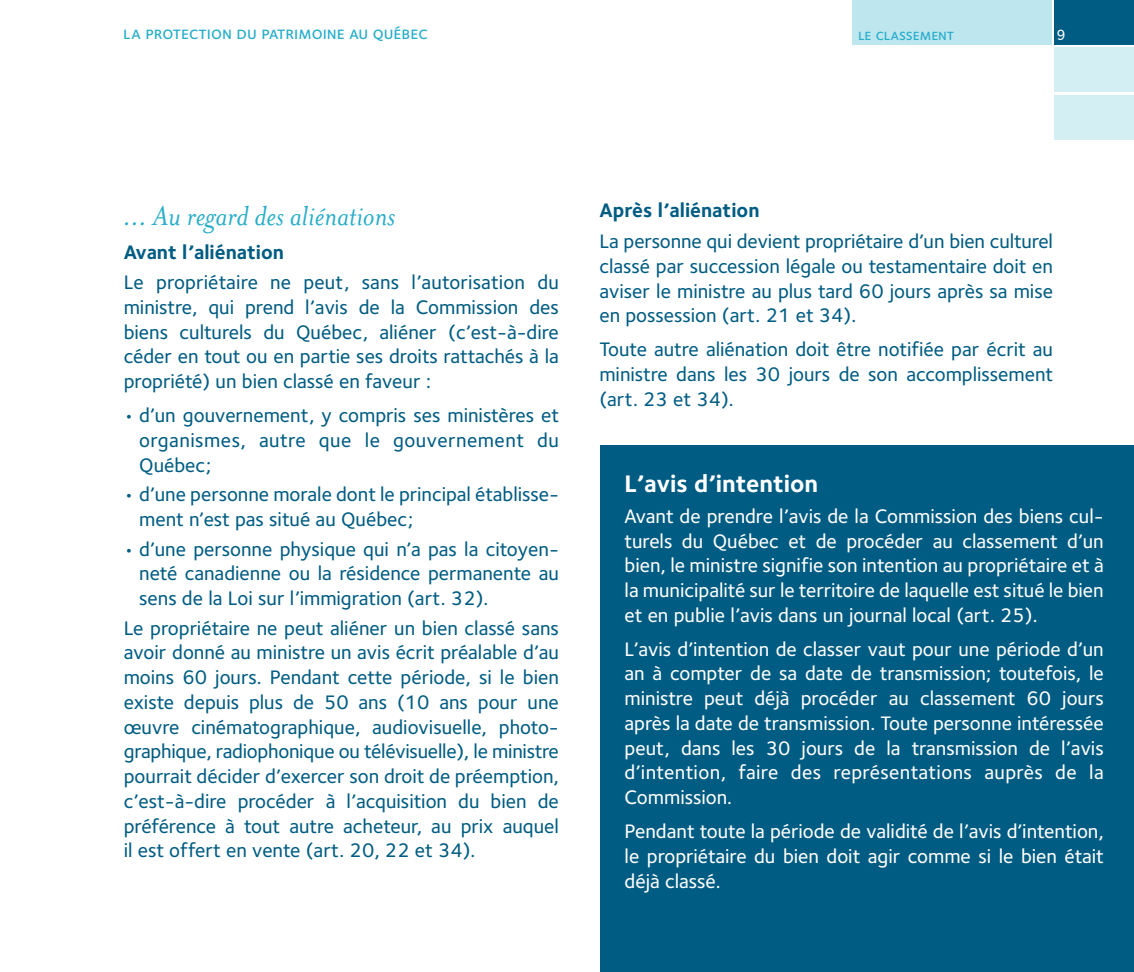
<style>
.page{position:relative;width:1134px;height:972px;background:#fff}
.page>*{position:absolute;margin:0;border:0;box-sizing:border-box;transform-origin:0 0}
.t1{font:italic 31.5px "Mrs Eaves";color:#27adca}
.t2{font:700 24.75px "Foundry Sterling";color:#fff}
.t3{font:500 20.25px/24.8px "Foundry Sterling";color:#005c83;text-align:justify}
.t4{font:500 20.25px/24.8px "Foundry Sterling";color:#fff;text-align:justify}
.t5{font:700 20.25px "Foundry Sterling";color:#005c83}
.t6{font:18px "Foundry Sterling Medium Expert";color:#27adca}
.t7{font:15.75px "Foundry Sterling Medium Expert";color:#27adca}
.t8{font:15.75px "Foundry Sterling Medium Expert";color:#fff}
</style>
<div class="page">
<div style="left:852px;top:0;width:199px;height:45px;background:#bee6ef"></div>
<div style="left:1054px;top:0;width:80px;height:45px;background:#005c83"></div>
<div style="left:1054px;top:47px;width:80px;height:45px;background:#d4eff4"></div>
<div style="left:1054px;top:95px;width:80px;height:45px;background:#d4eff4"></div>
<div style="left:600px;top:446px;width:534px;height:526px;background:#005c83"></div>
<p class="t6" style="left:123px;top:22px;width:306px">la protection du patrimoine au québec</p>
<p class="t7" style="left:858px;top:25px;width:98px">le classement</p>
<p class="t8" style="left:1057px;top:23px;width:10px">9</p>
<h1 class="t1" style="left:124px;top:196px;width:273px">… Au regard des aliénations</h1>
<p class="t5" style="left:124px;top:244px;width:162px">Avant l’aliénation</p>
<p class="t3" style="left:124px;top:272px;width:437px">Le propriétaire ne peut, sans l’autorisation du ministre, qui prend l’avis de la Commission des biens culturels du Québec, aliéner (c’est-à-dire céder en tout ou en partie ses droits rattachés à la propriété) un bien classé en faveur :</p>
<p class="t3" style="left:139px;top:405px;width:421px;text-indent:-15px">• d’un gouvernement, y compris ses ministères et organismes, autre que le gouvernement du Québec;</p>
<p class="t3" style="left:139px;top:484px;width:421px;text-indent:-15px">• d’une personne morale dont le principal établisse&shy;ment n’est pas situé au Québec;</p>
<p class="t3" style="left:139px;top:538px;width:421px;text-indent:-15px">• d’une personne physique qui n’a pas la citoyen&shy;neté canadienne ou la résidence permanente au sens de la Loi sur l’immigration (art. 32).</p>
<p class="t3" style="left:124px;top:617px;width:437px">Le propriétaire ne peut aliéner un bien classé sans avoir donné au ministre un avis écrit préalable d’au moins 60 jours. Pendant cette période, si le bien existe depuis plus de 50 ans (10 ans pour une œuvre cinématographique, audiovisuelle, photo&shy;graphique, radiophonique ou télévisuelle), le ministre pourrait décider d’exercer son droit de préemption, c’est-à-dire procéder à l’acquisition du bien de préférence à tout autre acheteur, au prix auquel il est offert en vente (art. 20, 22 et 34).</p>
<p class="t5" style="left:599px;top:203px;width:162px">Après l’aliénation</p>
<p class="t3" style="left:599px;top:231px;width:455px">La personne qui devient propriétaire d’un bien culturel classé par succession légale ou testamentaire doit en aviser le ministre au plus tard 60 jours après sa mise en possession (art. 21 et 34).</p>
<p class="t3" style="left:599px;top:339px;width:455px">Toute autre aliénation doit être notifiée par écrit au ministre dans les 30 jours de son accomplissement (art. 23 et 34).</p>
<p class="t2" style="left:625px;top:474px;width:195px">L’avis d’intention</p>
<p class="t4" style="left:625px;top:505px;width:481px">Avant de prendre l’avis de la Commission des biens cul&shy;turels du Québec et de procéder au classement d’un bien, le ministre signifie son intention au propriétaire et à la municipalité sur le territoire de laquelle est situé le bien et en publie l’avis dans un journal local (art. 25).</p>
<p class="t4" style="left:625px;top:638px;width:481px">L’avis d’intention de classer vaut pour une période d’un an à compter de sa date de transmission; toutefois, le ministre peut déjà procéder au classement 60 jours après la date de transmission. Toute personne intéressée peut, dans les 30 jours de la transmission de l’avis d’intention, faire des représentations auprès de la Commission.</p>
<p class="t4" style="left:625px;top:821px;width:481px">Pendant toute la période de validité de l’avis d’intention, le propriétaire du bien doit agir comme si le bien était déjà classé.</p>
</div>
